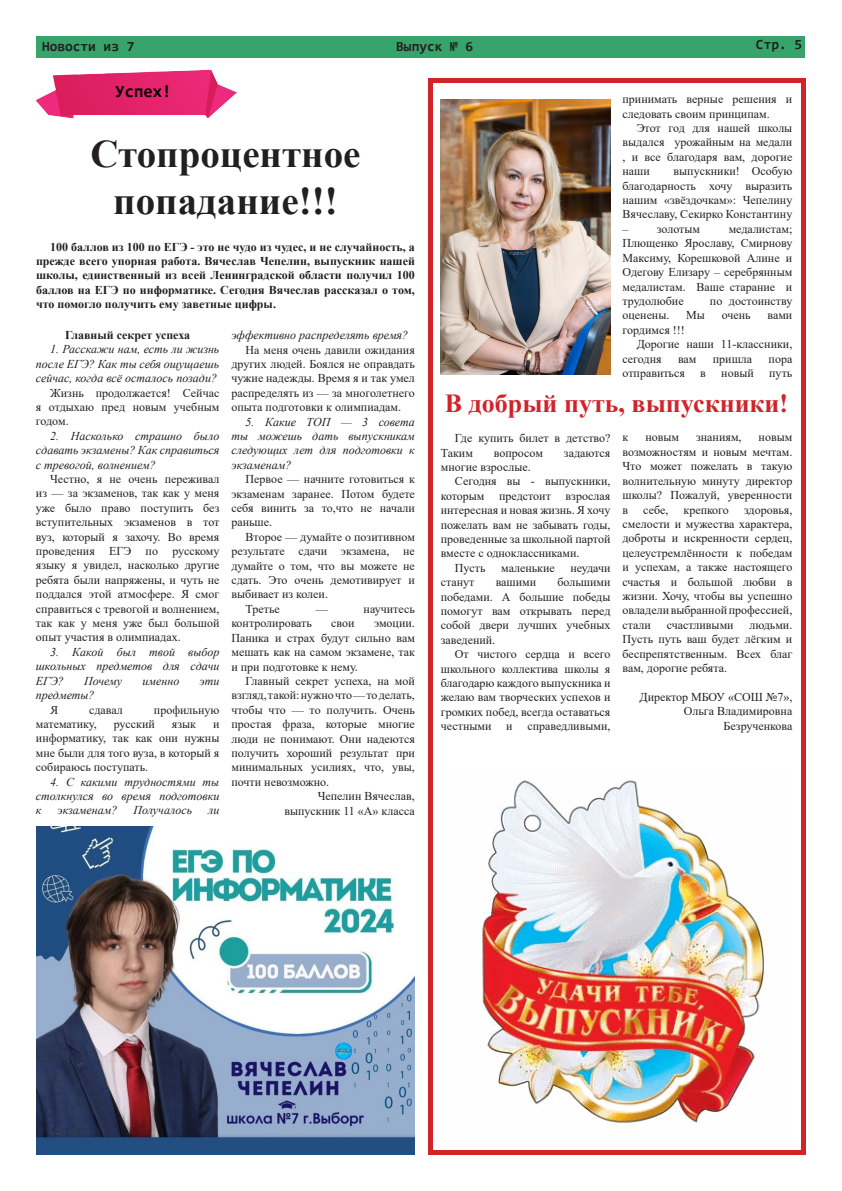
<style>
.page{position:relative;width:842px;height:1191px;background:#fff}
.page>*{position:absolute;margin:0;border:0;box-sizing:border-box;transform-origin:0 0}
.t1{font:700 39px "Times New Roman";color:#231f20}
.t2{font:700 26px "Times New Roman";color:#d1232a}
.t3{font:700 17px "Consolas";color:#000001}
.t4{font:700 14px "Consolas";color:#231f20}
.t5{font:12px/14.4px "Times New Roman";color:#231f20;text-align:justify}
.t6{font:italic 12px/14.4px "Times New Roman";color:#231f20;text-align:justify}
.t7{font:700 12px/14.4px "Times New Roman";color:#231f20;text-align:justify}
</style>
<div class="page">
<img style="left:37px;top:69px;width:200px;height:50px">
<div style="left:36px;top:36px;width:769px;height:21px;background:#37a46c"></div>
<img style="left:36px;top:826px;width:379px;height:329px">
<img style="left:441px;top:100px;width:169px;height:274px">
<div style="left:428px;top:78px;width:378px;height:1077px;border:5px solid #d1232a"></div>
<img style="left:482px;top:780px;width:282px;height:343px">
<p class="t4" style="left:42px;top:37px;width:94px">Новости из 7</p>
<p class="t4" style="left:396px;top:37px;width:78px">Выпуск № 6</p>
<p class="t4" style="left:756px;top:36px;width:48px">Стр. 5</p>
<p class="t3" style="left:115px;top:81px;width:58px">Успех!</p>
<p class="t1" style="left:90px;top:126px;width:272px">Стопроцентное</p>
<p class="t1" style="left:113px;top:172px;width:226px">попадание!!!</p>
<p class="t7" style="left:36px;top:239px;width:380px;text-indent:14px">100 баллов из 100 по ЕГЭ - это не чудо из чудес, и не случайность, а прежде всего упорная работа. Вячеслав Чепелин, выпускник нашей школы, единственный из всей Ленинградской области получил 100 баллов на ЕГЭ по информатике. Сегодня Вячеслав рассказал о том, что помогло получить ему заветные цифры.</p>
<p class="t6" style="left:231px;top:328px;width:178px">эффективно распределять время?</p>
<p class="t5" style="left:231px;top:342px;width:185px;text-indent:14px">На меня очень давили ожидания других людей. Боялся не оправдать чужие надежды. Время я и так умел распределять из — за многолетнего опыта подготовки к олимпиадам.</p>
<p class="t6" style="left:231px;top:414px;width:185px;text-indent:14px">5. Какие ТОП — 3 совета ты можешь дать выпускникам следующих лет для подготовки к экзаменам?</p>
<p class="t5" style="left:231px;top:471px;width:185px;text-indent:14px">Первое — начните готовиться к экзаменам заранее. Потом будете себя винить за то,что не начали раньше.</p>
<p class="t5" style="left:231px;top:529px;width:185px;text-indent:14px">Второе — думайте о позитивном результате сдачи экзамена, не думайте о том, что вы можете не сдать. Это очень демотивирует и выбивает из колеи.</p>
<p class="t5" style="left:246px;top:601px;width:36px">Третье</p>
<p class="t5" style="left:316px;top:601px;width:13px">—</p>
<p class="t5" style="left:364px;top:601px;width:53px">научитесь</p>
<p class="t5" style="left:231px;top:615px;width:82px">контролировать</p>
<p class="t5" style="left:331px;top:615px;width:25px">свои</p>
<p class="t7" style="left:65px;top:327px;width:127px">Главный секрет успеха</p>
<p class="t6" style="left:36px;top:342px;width:185px;text-indent:14px">1. Расскажи нам, есть ли жизнь после ЕГЭ? Как ты себя ощущаешь сейчас, когда всё осталось позади?</p>
<p class="t5" style="left:36px;top:385px;width:185px;text-indent:14px">Жизнь продолжается! Сейчас я отдыхаю пред новым учебным годом.</p>
<p class="t6" style="left:36px;top:428px;width:185px;text-indent:14px">2. Насколько страшно было сдавать экзамены? Как справиться с тревогой, волнением?</p>
<p class="t5" style="left:36px;top:471px;width:185px;text-indent:14px">Честно, я не очень переживал из — за экзаменов, так как у меня уже было право поступить без вступительных экзаменов в тот вуз, который я захочу. Во время проведения ЕГЭ по русскому языку я увидел, насколько другие ребята были напряжены, и чуть не поддался этой атмосфере. Я смог справиться с тревогой и волнением, так как у меня уже был большой опыт участия в олимпиадах.</p>
<p class="t6" style="left:36px;top:644px;width:185px;text-indent:14px">3. Какой был твой выбор школьных предметов для сдачи ЕГЭ?</p>
<p class="t5" style="left:231px;top:615px;width:185px;text-indent:143px">эмоции.<br>Паника и страх будут сильно вам мешать как на самом экзамене, так и при подготовке к нему.</p>
<p class="t5" style="left:231px;top:673px;width:185px;text-indent:14px">Главный секрет успеха, на мой взгляд, такой: нужно что — то делать, чтобы что — то получить. Очень простая фраза, которые многие люди не понимают. Они надеются получить хороший результат при минимальных усилиях, что, увы, почти невозможно.</p>
<p class="t5" style="left:318px;top:788px;width:99px">Чепелин Вячеслав,</p>
<p class="t5" style="left:284px;top:803px;width:132px">выпускник 11 «А» класса</p>
<p class="t6" style="left:84px;top:673px;width:40px">Почему</p>
<p class="t6" style="left:142px;top:673px;width:38px">именно</p>
<p class="t6" style="left:200px;top:673px;width:21px">эти</p>
<p class="t6" style="left:36px;top:687px;width:60px">предметы?</p>
<p class="t5" style="left:50px;top:702px;width:10px">Я</p>
<p class="t5" style="left:89px;top:702px;width:35px">сдавал</p>
<p class="t5" style="left:154px;top:702px;width:67px">профильную</p>
<p class="t5" style="left:36px;top:716px;width:62px">математику,</p>
<p class="t5" style="left:114px;top:716px;width:43px">русский</p>
<p class="t5" style="left:172px;top:716px;width:26px">язык</p>
<p class="t5" style="left:36px;top:716px;width:185px;text-indent:177px">и информатику, так как они нужны мне были для того вуза, в который я собираюсь поступать.</p>
<p class="t6" style="left:36px;top:774px;width:185px;text-indent:14px">4. С какими трудностями ты столкнулся во время подготовки к</p>
<p class="t6" style="left:58px;top:803px;width:62px">экзаменам?</p>
<p class="t6" style="left:134px;top:803px;width:60px">Получалось</p>
<p class="t6" style="left:208px;top:803px;width:13px">ли</p>
<p class="t5" style="left:622px;top:92px;width:171px">принимать верные решения и следовать своим принципам.</p>
<p class="t5" style="left:622px;top:120px;width:171px;text-indent:14px">Этот год для нашей школы выдался урожайным на медали , и все благодаря вам, дорогие наши</p>
<p class="t5" style="left:622px;top:164px;width:171px;text-indent:51px">выпускники! Особую благодарность хочу выразить нашим «звёздочкам»: Чепелину Вячеславу, Секирко Константину</p>
<p class="t5" style="left:622px;top:221px;width:79px">– золотым</p>
<p class="t5" style="left:622px;top:221px;width:171px;text-indent:106px">медалистам; Плющенко Ярославу, Смирнову Максиму, Корешковой Алине и Одегову Елизару – серебрянным медалистам. Ваше старание и трудолюбие</p>
<p class="t5" style="left:710px;top:293px;width:84px">по достоинству</p>
<p class="t5" style="left:622px;top:308px;width:48px">оценены.</p>
<p class="t5" style="left:686px;top:308px;width:20px">Мы</p>
<p class="t5" style="left:722px;top:308px;width:30px">очень</p>
<p class="t5" style="left:767px;top:308px;width:26px">вами</p>
<p class="t5" style="left:622px;top:322px;width:64px">гордимся !!!</p>
<p class="t5" style="left:622px;top:336px;width:171px;text-indent:14px">Дорогие наши 11-классники, сегодня</p>
<p class="t5" style="left:678px;top:351px;width:20px">вам</p>
<p class="t5" style="left:713px;top:351px;width:41px">пришла</p>
<p class="t5" style="left:769px;top:351px;width:25px">пора</p>
<p class="t5" style="left:622px;top:365px;width:64px">отправиться</p>
<p class="t5" style="left:700px;top:365px;width:7px">в</p>
<p class="t5" style="left:721px;top:365px;width:34px">новый</p>
<p class="t5" style="left:769px;top:365px;width:25px">путь</p>
<p class="t2" style="left:445px;top:384px;width:345px">В добрый путь, выпускники!</p>
<p class="t5" style="left:441px;top:430px;width:171px;text-indent:14px">Где купить билет в детство?<br>Таким</p>
<p class="t5" style="left:494px;top:445px;width:50px">вопросом</p>
<p class="t5" style="left:564px;top:445px;width:48px">задаются</p>
<p class="t5" style="left:441px;top:459px;width:92px">многие взрослые.</p>
<p class="t5" style="left:441px;top:474px;width:171px;text-indent:14px">Сегодня вы - выпускники, которым предстоит взрослая интересная и новая жизнь. Я хочу пожелать вам не забывать годы, проведенные за школьной партой вместе с одноклассниками.</p>
<p class="t5" style="left:455px;top:560px;width:32px">Пусть</p>
<p class="t5" style="left:501px;top:560px;width:55px">маленькие</p>
<p class="t5" style="left:570px;top:560px;width:42px">неудачи</p>
<p class="t5" style="left:441px;top:574px;width:35px">станут</p>
<p class="t5" style="left:496px;top:574px;width:42px">вашими</p>
<p class="t5" style="left:441px;top:574px;width:171px;text-indent:117px">большими победами. А большие победы помогут вам открывать перед собой двери лучших учебных заведений.</p>
<p class="t5" style="left:441px;top:646px;width:171px;text-indent:14px">От чистого сердца и всего школьного коллектива школы я благодарю каждого выпускника и желаю вам творческих успехов и громких побед, всегда оставаться честными и справедливыми,</p>
<p class="t5" style="left:622px;top:430px;width:171px;text-indent:136px">новым возможностям и новым мечтам.<br>Что может пожелать в такую волнительную минуту директор школы? Пожалуй, уверенности в</p>
<p class="t5" style="left:622px;top:430px;width:7px">к</p>
<p class="t5" style="left:645px;top:430px;width:35px">новым</p>
<p class="t5" style="left:696px;top:430px;width:47px">знаниям,</p>
<p class="t5" style="left:643px;top:502px;width:27px">себе,</p>
<p class="t5" style="left:683px;top:502px;width:47px">крепкого</p>
<p class="t5" style="left:622px;top:502px;width:171px;text-indent:122px">здоровья, смелости и мужества характера, доброты и искренности сердец, целеустремлённости к победам и успехам, а также настоящего счастья и большой любви в жизни. Хочу, чтобы вы успешно овладели выбранной профессией, стали</p>
<p class="t5" style="left:622px;top:617px;width:171px;text-indent:127px">людьми.<br>Пусть путь ваш будет лёгким и беспрепятственным. Всех благ вам, дорогие ребята.</p>
<p class="t5" style="left:639px;top:689px;width:154px">Директор МБОУ «СОШ №7»,</p>
<p class="t5" style="left:684px;top:703px;width:110px;text-align:right">Ольга Владимировна<br>Безрученкова</p>
<p class="t5" style="left:667px;top:617px;width:68px">счастливыми</p>
</div>
